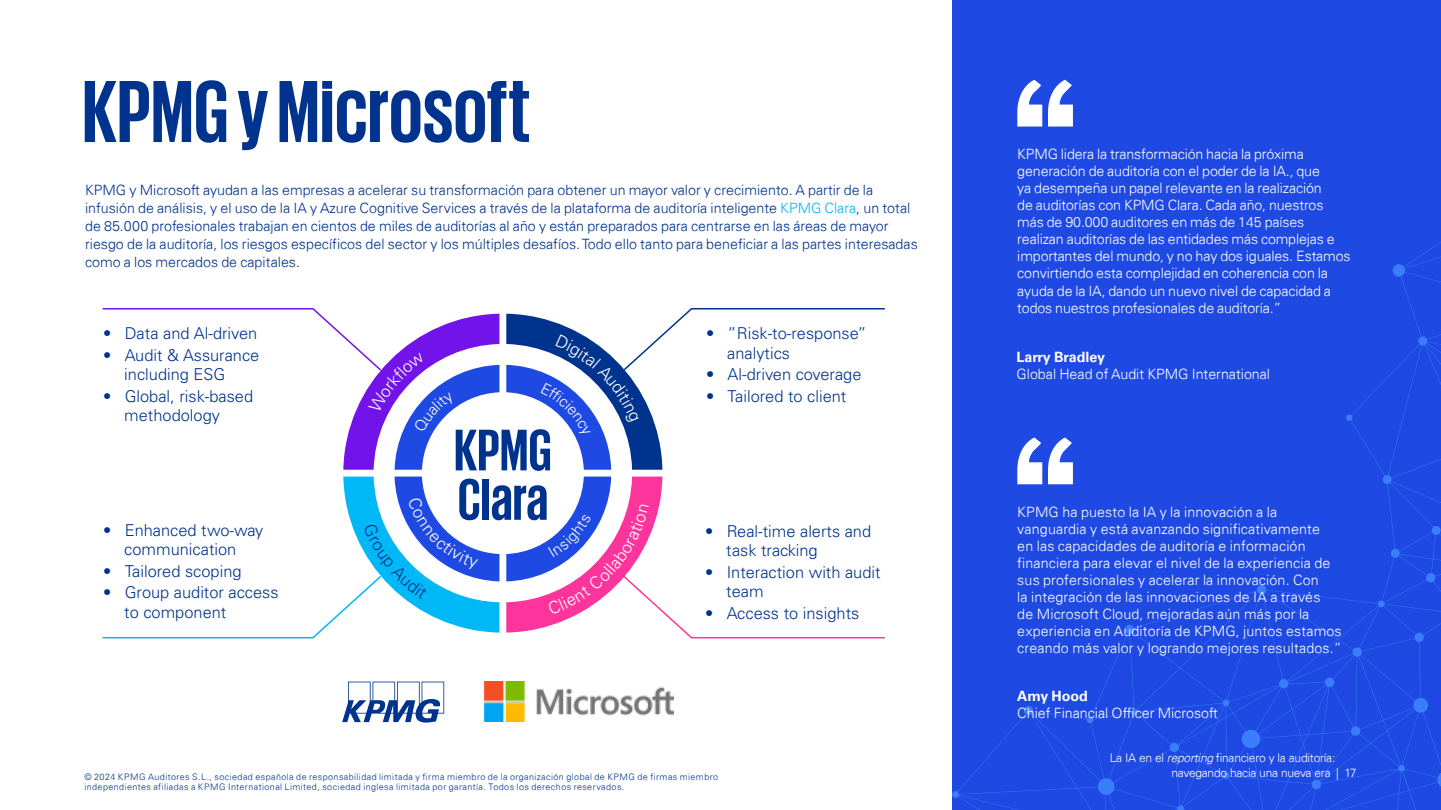
<style>
.page{position:relative;width:1441px;height:810px;background:#fff}
.page>*{position:absolute;margin:0;border:0;box-sizing:border-box;transform-origin:0 0}
.t1{font:700 90px "KPMG";color:#00338d}
.t2{font:700 60px/49.3px "KPMG";color:#00338d}
.t3{font:300 16.35px/19.6px "Univers LT Std";color:#00338d}
.t4{font:300 14.25px/17.1px "Univers 45";color:#fff}
.t5{font:300 14.25px/18px "Univers 45";color:#00338d}
.t6{font:700 14.25px "Univers 65";color:#fff}
.t7{font:300 12px/15px "Univers 45";letter-spacing:-.02em;color:#fff}
.t8{font:300 9px/10.8px "Univers 45";letter-spacing:.045em;color:#00338d}
.s1{color:#00b8f5}
.s2{font-style:italic}
</style>
<div class="page">
<div style="left:952px;top:0;width:488px;height:810px;background:#1e49e2"></div>
<svg style="left:958px;top:591px;width:482px;height:219px"></svg>
<svg style="left:1241px;top:730px;width:19px;height:18px"></svg>
<svg style="left:1437px;top:771px;width:3px;height:17px"></svg>
<svg style="left:1023px;top:706px;width:10px;height:9px"></svg>
<svg style="left:1311px;top:780px;width:10px;height:9px"></svg>
<svg style="left:1222px;top:772px;width:7px;height:7px"></svg>
<svg style="left:1397px;top:765px;width:7px;height:7px"></svg>
<svg style="left:1222px;top:699px;width:7px;height:7px"></svg>
<svg style="left:1130px;top:709px;width:7px;height:6px"></svg>
<svg style="left:952px;top:791px;width:6px;height:7px"></svg>
<svg style="left:1177px;top:805px;width:6px;height:5px"></svg>
<svg style="left:1086px;top:717px;width:7px;height:6px"></svg>
<svg style="left:1350px;top:726px;width:10px;height:10px"></svg>
<svg style="left:1169px;top:743px;width:9px;height:9px"></svg>
<svg style="left:1124px;top:625px;width:9px;height:9px"></svg>
<svg style="left:1097px;top:778px;width:17px;height:17px"></svg>
<svg style="left:1412px;top:698px;width:16px;height:15px"></svg>
<svg style="left:1256px;top:243px;width:184px;height:445px"></svg>
<img style="left:484px;top:682px;width:189px;height:40px">
<svg style="left:342px;top:682px;width:102px;height:41px"></svg>
<svg style="left:1017px;top:437px;width:55px;height:47px"></svg>
<svg style="left:1017px;top:80px;width:55px;height:47px"></svg>
<svg style="left:506px;top:308px;width:379px;height:162px"></svg>
<svg style="left:102px;top:308px;width:397px;height:162px"></svg>
<svg style="left:102px;top:477px;width:397px;height:162px"></svg>
<svg style="left:506px;top:477px;width:379px;height:162px"></svg>
<h1 class="t1" style="left:82px;top:66px;width:450px">KPMG y Microsoft</h1>
<p class="t5" style="left:85px;top:181px;width:834px">KPMG y Microsoft ayudan a las empresas a acelerar su transformación para obtener un mayor valor y crecimiento. A partir de la infusión de análisis, y el uso de la IA y Azure Cognitive Services a través de la plataforma de auditoría inteligente <span class="s1">KPMG Clara</span>, un total de 85.000 profesionales trabajan en cientos de miles de auditorías al año y están preparados para centrarse en las áreas de mayor riesgo de la auditoría, los riesgos específicos del sector y los múltiples desafíos. Todo ello tanto para beneficiar a las partes interesadas como a los mercados de capitales.</p>
<p class="t3" style="left:103px;top:324px;width:156px">• Data and Al-driven</p>
<p class="t3" style="left:124px;top:345px;width:137px;text-indent:-21px">• Audit &amp; Assurance including ESG</p>
<p class="t3" style="left:124px;top:386px;width:130px;text-indent:-21px">• Global, risk-based methodology</p>
<p class="t3" style="left:103px;top:520px;width:162px;text-align:center">• Enhanced two-way communication</p>
<p class="t3" style="left:103px;top:561px;width:140px">• Tailored scoping</p>
<p class="t3" style="left:124px;top:582px;width:156px;text-indent:-21px">• Group auditor access to component</p>
<h2 class="t2" style="left:454px;top:424px;width:99px">KPMG<br>Clara</h2>
<p class="t3" style="left:727px;top:324px;width:141px;text-indent:-21px">• ”Risk-to-response” analytics</p>
<p class="t3" style="left:706px;top:365px;width:157px">• Al-driven coverage</p>
<p class="t3" style="left:706px;top:386px;width:142px">• Tailored to client</p>
<p class="t3" style="left:726px;top:521px;width:146px;text-indent:-21px">• Real-time alerts and task tracking</p>
<p class="t3" style="left:726px;top:562px;width:156px;text-indent:-21px">• Interaction with audit team</p>
<p class="t3" style="left:705px;top:603px;width:156px">• Access to insights</p>
<p class="t8" style="left:84px;top:771px;width:635px">© 2024 KPMG Auditores S.L., sociedad española de responsabilidad limitada y firma miembro de la organización global de KPMG de firmas miembro independientes afiliadas a KPMG International Limited, sociedad inglesa limitada por garantía. Todos los derechos reservados.</p>
<p class="t4" style="left:1017px;top:145px;width:335px">KPMG lidera la transformación hacia la próxima generación de auditoría con el poder de la IA., que<br>ya desempeña un papel relevante en la realización<br>de auditorías con KPMG Clara. Cada año, nuestros más de 90.000 auditores en más de 145 países realizan auditorías de las entidades más complejas e importantes del mundo, y no hay dos iguales. Estamos convirtiendo esta complejidad en coherencia con la ayuda de la IA, dando un nuevo nivel de capacidad a todos nuestros profesionales de auditoría.”</p>
<p class="t6" style="left:1016px;top:349px;width:90px">Larry Bradley</p>
<p class="t4" style="left:1016px;top:365px;width:255px">Global Head of Audit KPMG International</p>
<p class="t4" style="left:1017px;top:503px;width:326px">KPMG ha puesto la IA y la innovación a la vanguardia y está avanzando significativamente<br>en las capacidades de auditoría e información financiera para elevar el nivel de la experiencia de sus profersionales y acelerar la innovación. Con<br>la integración de las innovaciones de IA a través<br>de Microsoft Cloud, mejoradas aún más por la experiencia en Auditoría de KPMG, juntos estamos creando más valor y logrando mejores resultados.”</p>
<p class="t6" style="left:1017px;top:688px;width:72px">Amy Hood</p>
<p class="t4" style="left:1017px;top:705px;width:202px">Chief Financial Officer Microsoft</p>
<p class="t7" style="left:1171px;top:751px;width:187px;text-indent:-62px">La IA en el <span class="s2">reporting</span> financiero y la auditoría: navegando hacia una nueva era | 17</p>
</div>
